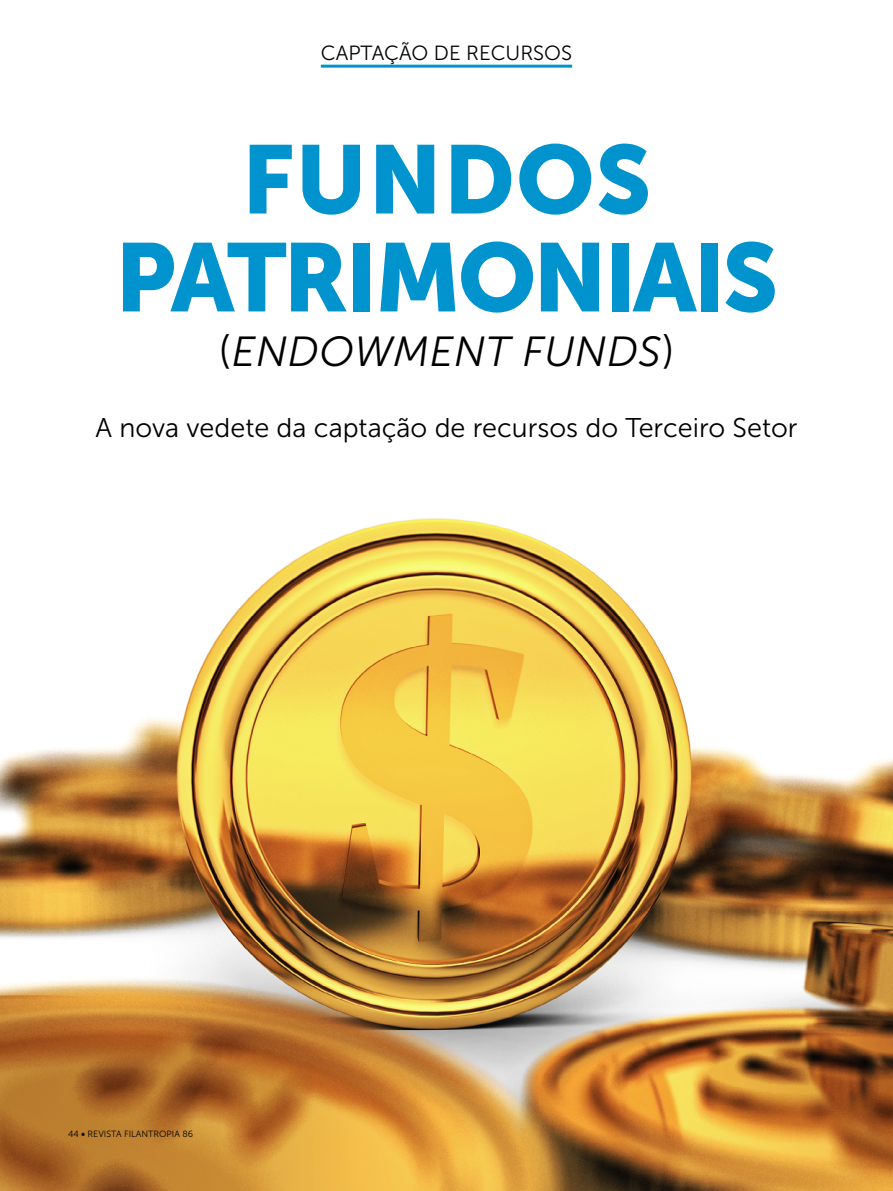
<style>
.page{position:relative;width:893px;height:1191px;background:#fff}
.page>*{position:absolute;margin:0;border:0;box-sizing:border-box;transform-origin:0 0}
.t1{font:96.15px/97.9px "Museo Sans 900";letter-spacing:-.035em;color:#0093ce;text-align:center}
.t2{font:italic 42px "Museo Sans 300";letter-spacing:.01em;color:#000}
.t3{font:27px "Museo Sans 300";color:#000}
.t4{font:20.4px "Museo Sans 300";color:#000}
.t5{font:9px "Museo Sans 300";color:#000}
.s1{font-style:normal}
</style>
<div class="page">
<img style="left:0;top:518px;width:893px;height:673px">
<hr style="left:321px;top:65px;width:251px;height:3px;background:#0093ce">
<p class="t4" style="left:321px;top:42px;width:253px">CAPTAÇÃO DE RECURSOS</p>
<h1 class="t1" style="left:115px;top:130px;width:665px">FUNDOS<br>PATRIMONIAIS</h1>
<h2 class="t2" style="left:218px;top:329px;width:459px"><span class="s1">(</span>ENDOWMENT FUNDS<span class="s1">)</span></h2>
<p class="t3" style="left:95px;top:413px;width:704px">A nova vedete da captação de recursos do Terceiro Setor</p>
<p class="t5" style="left:68px;top:1129px;width:127px">44 • REVISTA FILANTROPIA 86</p>
</div>
